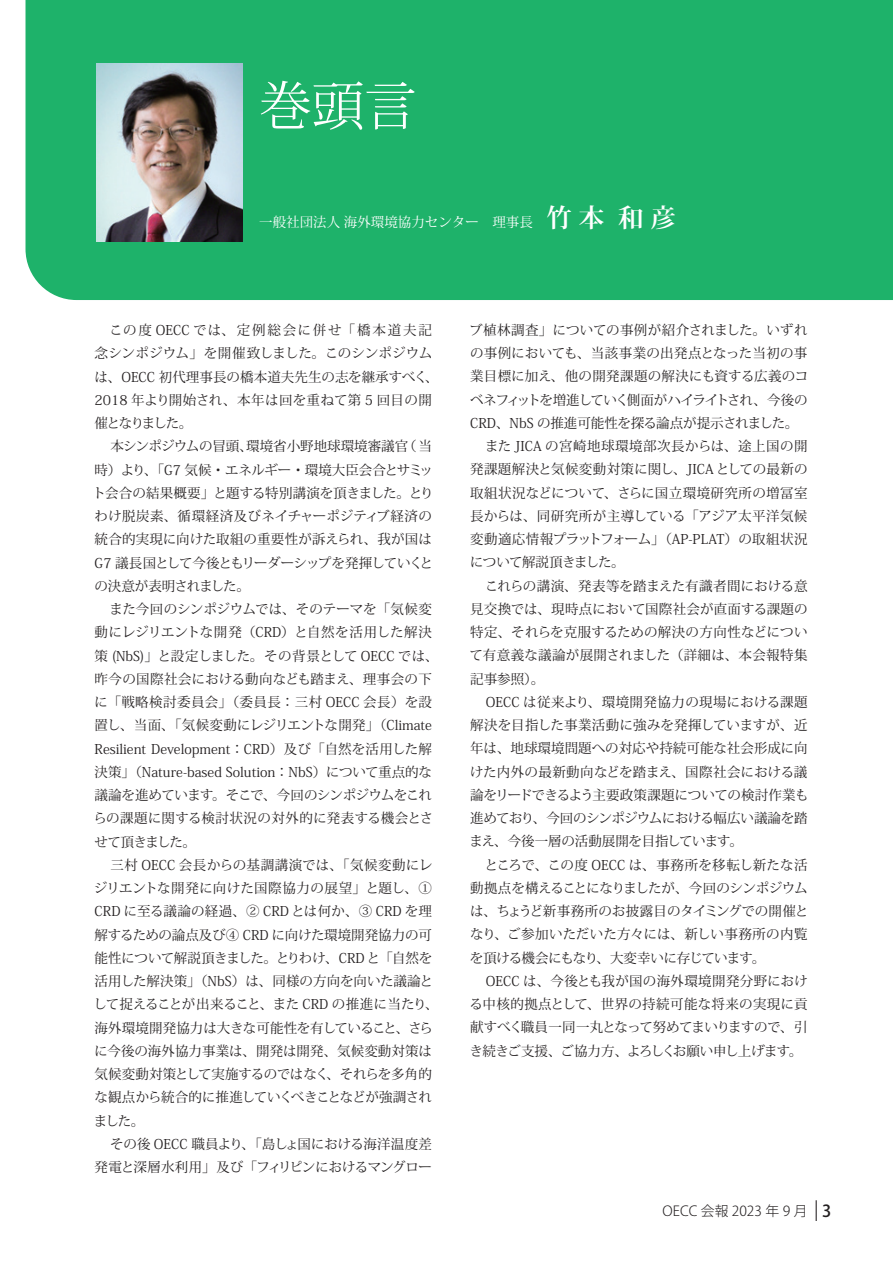
<style>
.page{position:relative;width:893px;height:1263px;background:#fff}
.page>*{position:absolute;margin:0;border:0;box-sizing:border-box;transform-origin:0 0}
.t1{font:300 52.5px "Koz Min Pr 6 N";color:#fff}
.t2{font:300 13.8px "Koz Go Pr 6 N";color:#231f20}
.t3{font:13.5px/23.2px "Koz Min Pr 6 N";color:#231f20}
.t4{font:13.5px "Koz Min Pr 6 N";letter-spacing:.02em;color:#231f20}
.t5{font:13.5px "Koz Min Pr 6 N";letter-spacing:-.04em;color:#231f20}
.t6{font:13.5px "Koz Min Pr 6 N";letter-spacing:.025em;color:#231f20}
.t7{font:13.5px/23.2px "Koz Min Pr 6 N";letter-spacing:-.02em;color:#231f20;text-align:right}
.t8{font:13.5px "Koz Min Pr 6 N";letter-spacing:-.03em;color:#231f20}
.t9{font:13.5px "Koz Min Pr 6 N";letter-spacing:.035em;color:#231f20}
.t10{font:13.5px "Koz Min Pr 6 N";letter-spacing:-.085em;color:#231f20}
.t11{font:13.5px "Koz Min Pr 6 N";color:#fff}
.t12{font:13.5px "Koz Min Pr 6 N";letter-spacing:.04em;color:#231f20}
.t13{font:13.5px "Koz Min Pr 6 N";letter-spacing:-.045em;color:#231f20}
.s1{font-weight:700;font-size:25.5px}
.s2{font-weight:500;font-size:16.5px}
</style>
<div class="page">
<div style="left:26px;top:0;width:867px;height:300px;background:#1eb26a"></div>
<svg style="left:816px;top:1200px;width:1px;height:21px"></svg>
<img style="left:97px;top:64px;width:146px;height:178px">
<h1 class="t1" style="left:259px;top:76px;width:159px">巻頭言</h1>
<p class="t11" style="left:259px;top:214px;width:418px">一般社団法人 海外環境協力センター　理事長　<span class="s1">竹 本 和 彦</span></p>
<p class="t3" style="left:94px;top:319px;width:345px;text-indent:15px">この度 OECC では、定例総会に併せ「橋本道夫記念シンポジウム」を開催致しました。このシンポジウムは、OECC 初代理事長の橋本道夫先生の志を継承すべく、<br>2018 年より開始され、本年は回を重ねて第 5 回目の開催となりました。</p>
<p class="t3" style="left:93px;top:435px;width:342px;text-indent:18px">本シンポジウムの冒頭、環境省小野地球環境審議官(当時）より、「G7 気候・エネルギー・環境大臣会合とサミット会合の結果概要」と題する特別講演を頂きました。とりわけ脱炭素、循環経済及びネイチャーポジティブ経済の統合的実現に向けた取組の重要性が訴えられ、我が国は<br>G7 議長国として今後ともリーダーシップを発揮していくとの決意が表明されました。</p>
<p class="t3" style="left:93px;top:598px;width:346px;text-indent:16px">また今回のシンポジウムでは、そのテーマを「気候変動にレジリエントな開発（CRD）と自然を活用した解決策 (NbS)」と設定しました。その背景として OECC では、昨今の国際社会における動向なども踏まえ、理事会の下に「戦略検討委員会」（委員長：三村 OECC 会長）を設置し、当面、「気候変動にレジリエントな開発」（Climate<br>Resilient Development：CRD）及び「自然を活用した解決策」（Nature-based Solution：NbS）について重点的な議論を進めています。そこで、今回のシンポジウムをこれらの課題に関する検討状況の対外的に発表する機会とさせて頂きました。</p>
<p class="t3" style="left:93px;top:853px;width:346px;text-indent:17px">三村 OECC 会長からの基調講演では、「気候変動にレジリエントな開発に向けた国際協力の展望」と題し、①<br>CRD に至る議論の経過、② CRD とは何か、③ CRD を理解するための論点及び④ CRD に向けた環境開発協力の可能性について解説頂きました。とりわけ、CRD と「自然を活用した解決策」（NbS）は、同様の方向を向いた議論として捉えることが出来ること、また CRD の推進に当たり、海外環境開発協力は大きな可能性を有していること、さらに今後の海外協力事業は、開発は開発、気候変動対策は気候変動対策として実施するのではなく、それらを多角的な観点から統合的に推進していくべきことなどが強調されました。</p>
<p class="t7" style="left:95px;top:1132px;width:339px">その後 OECC 職員より、「島しょ国における海洋温度差発電と深層水利用」及び「フィリピンにおけるマングロー</p>
<p class="t4" style="left:469px;top:322px;width:340px">ブ植林調査」についての事例が紹介されました。いずれ</p>
<p class="t4" style="left:470px;top:346px;width:339px">の事例においても、当該事業の出発点となった当初の事</p>
<p class="t4" style="left:470px;top:369px;width:339px">業目標に加え、他の開発課題の解決にも資する広義のコ</p>
<p class="t10" style="left:470px;top:392px;width:339px">ベネフィットを増進していく側面がハイライトされ、今後の</p>
<p class="t3" style="left:470px;top:412px;width:330px">CRD、NbS の推進可能性を探る論点が提示されました。</p>
<p class="t12" style="left:485px;top:439px;width:324px">また JICA の宮崎地球環境部次長からは、途上国の開</p>
<p class="t4" style="left:470px;top:462px;width:339px">発課題解決と気候変動対策に関し、JICA としての最新の</p>
<p class="t9" style="left:470px;top:485px;width:339px">取組状況などについて、さらに国立環境研究所の増冨室</p>
<p class="t9" style="left:470px;top:508px;width:339px">長からは、同研究所が主導している「アジア太平洋気候</p>
<p class="t3" style="left:470px;top:528px;width:339px">変動適応情報プラットフォーム」（AP-PLAT）の取組状況</p>
<p class="t13" style="left:470px;top:555px;width:156px">について解説頂きました。</p>
<p class="t3" style="left:485px;top:574px;width:324px">これらの講演、発表等を踏まえた有識者間における意</p>
<p class="t3" style="left:470px;top:598px;width:339px">見交換では、現時点において国際社会が直面する課題の</p>
<p class="t4" style="left:470px;top:625px;width:339px">特定、それらを克服するための解決の方向性などについ</p>
<p class="t6" style="left:470px;top:648px;width:339px">て有意義な議論が展開されました（詳細は、本会報特集</p>
<p class="t3" style="left:470px;top:667px;width:76px">記事参照）。</p>
<p class="t6" style="left:486px;top:694px;width:323px">OECC は従来より、環境開発協力の現場における課題</p>
<p class="t3" style="left:470px;top:714px;width:339px">解決を目指した事業活動に強みを発揮していますが、近</p>
<p class="t3" style="left:470px;top:737px;width:339px">年は、地球環境問題への対応や持続可能な社会形成に向</p>
<p class="t4" style="left:470px;top:764px;width:339px">けた内外の最新動向などを踏まえ、国際社会における議</p>
<p class="t8" style="left:470px;top:787px;width:340px">論をリードできるよう主要政策課題についての検討作業も</p>
<p class="t5" style="left:470px;top:811px;width:339px">進めており、今回のシンポジウムにおける幅広い議論を踏</p>
<p class="t3" style="left:469px;top:830px;width:275px">まえ、今後一層の活動展開を目指しています。</p>
<p class="t3" style="left:484px;top:853px;width:325px">ところで、この度 OECC は、事務所を移転し新たな活</p>
<p class="t8" style="left:470px;top:880px;width:339px">動拠点を構えることになりましたが、今回のシンポジウム</p>
<p class="t3" style="left:470px;top:900px;width:340px">は、ちょうど新事務所のお披露目のタイミングでの開催と</p>
<p class="t3" style="left:470px;top:923px;width:339px">なり、ご参加いただいた方々には、新しい事務所の内覧</p>
<p class="t5" style="left:470px;top:950px;width:297px">を頂ける機会にもなり、大変幸いに存じています。</p>
<p class="t6" style="left:486px;top:973px;width:323px">OECC は、今後とも我が国の海外環境開発分野におけ</p>
<p class="t4" style="left:469px;top:997px;width:340px">る中核的拠点として、世界の持続可能な将来の実現に貢</p>
<p class="t5" style="left:470px;top:1020px;width:339px">献すべく職員一同一丸となって努めてまいりますので、引</p>
<p class="t5" style="left:470px;top:1043px;width:334px">き続きご支援、ご協力方、よろしくお願い申し上げます。</p>
<p class="t2" style="left:663px;top:1203px;width:170px">OECC 会報 2023 年 9 月 <span class="s2">3</span></p>
</div>
